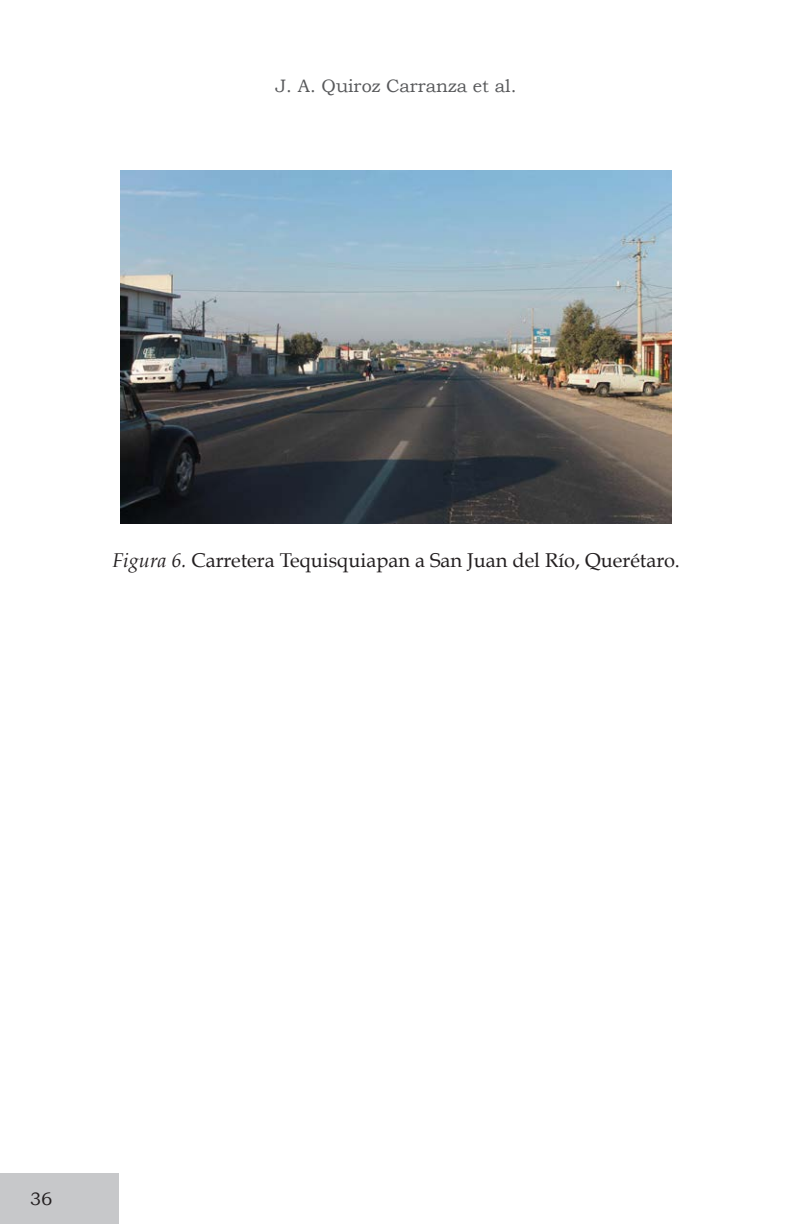
<style>
.page{position:relative;width:792px;height:1224px;background:#fff}
.page>*{position:absolute;margin:0;border:0;box-sizing:border-box;transform-origin:0 0}
.PieFigura{font:20px "Book Antiqua";color:#231f20}
.t1{font:18px "Bookman Old Style";color:#57585a}
.t2{font:18px "Bookman Old Style";color:#231f20}
.s1{font-style:italic}
</style>
<div class="page">
<div style="left:0;top:1174px;width:119px;height:50px;background:#c7c8ca"></div>
<img style="left:121px;top:170px;width:550px;height:354px">
<p class="t1" style="left:276px;top:76px;width:242px">J. A. Quiroz Carranza et al.</p>
<p class="PieFigura" style="left:112px;top:547px;width:569px"><span class="s1">Figura 6.</span> Carretera Tequisquiapan a San Juan del Río, Querétaro.</p>
<p class="t2" style="left:30px;top:1189px;width:24px">36</p>
</div>
